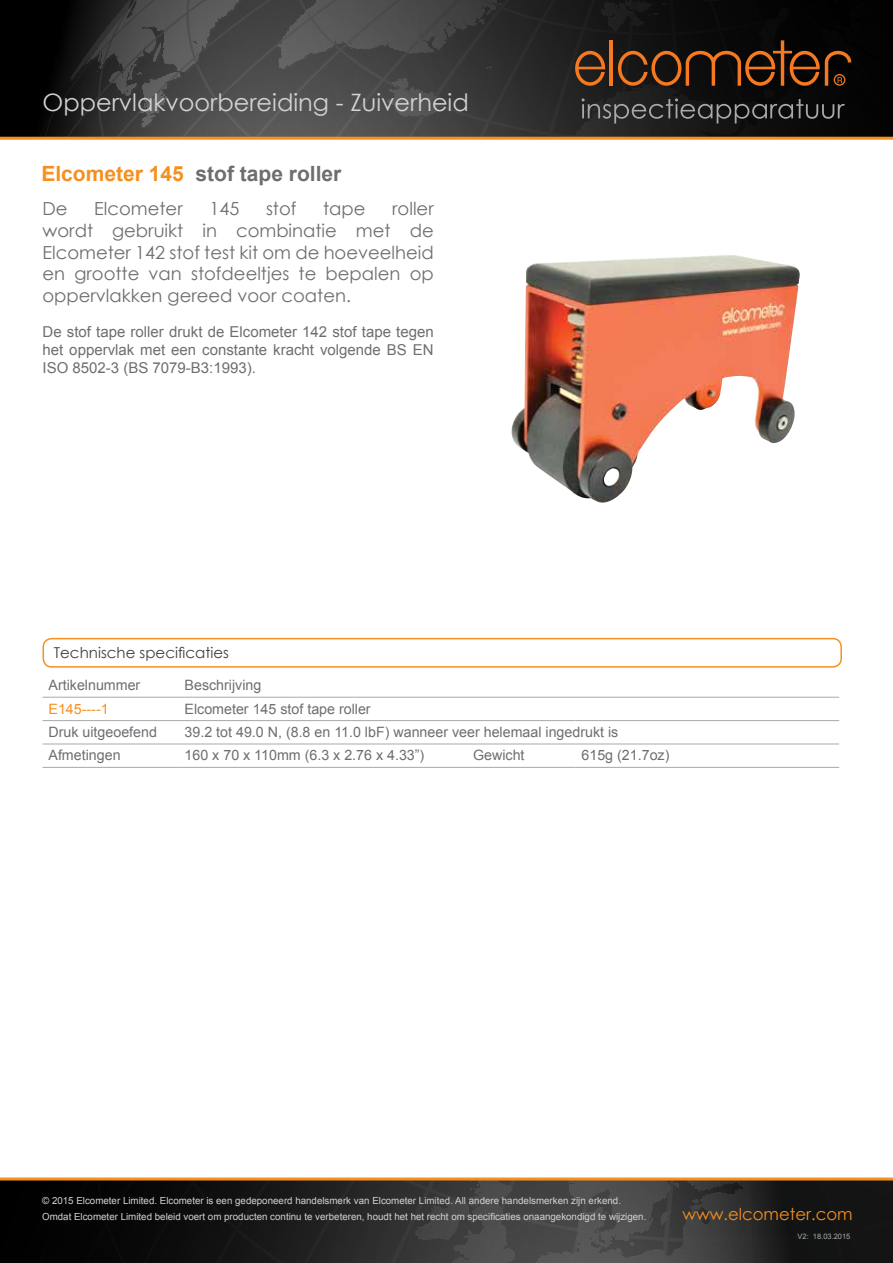
<style>
.page{position:relative;width:893px;height:1263px;background:#fff}
.page>*{position:absolute;margin:0;border:0;box-sizing:border-box;transform-origin:0 0}
.t1{font:24px "Century Gothic";color:#d1d3d4}
.t2{font:700 21px "Arial";color:#6d6e71}
.t3{font:18px/21.6px "Century Gothic";color:#6d6e71;text-align:justify}
.t4{font:16.5px "Century Gothic";color:#f78f1e}
.t5{font:15px/18px "Arial";color:#6d6e71;text-align:justify}
.t6{font:15px "Century Gothic";color:#414042}
.t7{font:14.25px "Arial";color:#6d6e71}
.t8{font:14.25px "Arial";color:#f78f1e}
.t9{font:9.75px/15.9px "Arial";color:#d1d3d4}
.t10{font:7.5px "Arial";color:#a7a9ac}
.s1{color:#f78f1e}
</style>
<div class="page">
<div style="left:0;top:0;width:893px;height:138px;background:#000"></div>
<svg style="left:34px;top:0;width:859px;height:137px;background:#383737"></svg>
<hr style="left:609px;top:40px;width:4px;height:46px;background:#f47920">
<svg style="left:575px;top:51px;width:30px;height:35px"></svg>
<svg style="left:618px;top:0;width:275px;height:86px"></svg>
<svg style="left:582px;top:98px;width:263px;height:26px"></svg>
<hr style="left:0;top:137px;width:893px;height:3px;background:#f78f1e">
<svg style="left:0;top:1180px;width:893px;height:83px;background:#272626"></svg>
<hr style="left:0;top:1177px;width:893px;height:3px;background:#f78f1e">
<img style="left:511px;top:255px;width:289px;height:248px">
<div style="left:43px;top:638px;width:799px;height:30px;border:2px solid #f78f1e;border-radius:9px"></div>
<hr style="left:43px;top:697px;width:136px;height:1px;background:#a7a9ac">
<hr style="left:179px;top:697px;width:288px;height:1px;background:#a7a9ac">
<hr style="left:467px;top:697px;width:108px;height:1px;background:#a7a9ac">
<hr style="left:575px;top:697px;width:264px;height:1px;background:#a7a9ac">
<hr style="left:43px;top:720px;width:136px;height:1px;background:#a7a9ac">
<hr style="left:179px;top:720px;width:288px;height:1px;background:#a7a9ac">
<hr style="left:467px;top:720px;width:108px;height:1px;background:#a7a9ac">
<hr style="left:575px;top:720px;width:264px;height:1px;background:#a7a9ac">
<hr style="left:43px;top:744px;width:136px;height:1px;background:#a7a9ac">
<hr style="left:179px;top:744px;width:288px;height:1px;background:#a7a9ac">
<hr style="left:467px;top:744px;width:108px;height:1px;background:#a7a9ac">
<hr style="left:575px;top:744px;width:264px;height:1px;background:#a7a9ac">
<hr style="left:43px;top:767px;width:136px;height:1px;background:#a7a9ac">
<hr style="left:179px;top:767px;width:288px;height:1px;background:#a7a9ac">
<hr style="left:467px;top:767px;width:108px;height:1px;background:#a7a9ac">
<hr style="left:575px;top:767px;width:264px;height:1px;background:#a7a9ac">
<h1 class="t1" style="left:43px;top:86px;width:428px">Oppervlakvoorbereiding - Zuiverheid</h1>
<h2 class="t2" style="left:41px;top:159px;width:301px"><span class="s1">Elcometer 145</span> stof tape roller</h2>
<h3 class="t3" style="left:43px;top:198px;width:27px">De</h3>
<h3 class="t3" style="left:94px;top:198px;width:90px">Elcometer</h3>
<h3 class="t3" style="left:209px;top:198px;width:31px">145</h3>
<h3 class="t3" style="left:266px;top:198px;width:32px">stof</h3>
<h3 class="t3" style="left:323px;top:198px;width:44px">tape</h3>
<h3 class="t3" style="left:43px;top:198px;width:393px;text-indent:350px">roller wordt gebruikt in combinatie met de Elcometer 142 stof test kit om de hoeveelheid en grootte van stofdeeltjes te bepalen op oppervlakken gereed voor coaten.</h3>
<h3 class="t5" style="left:43px;top:323px;width:393px">De stof tape roller drukt de Elcometer 142 stof tape tegen het oppervlak met een constante kracht volgende BS EN ISO 8502-3 (BS 7079-B3:1993).</h3>
<h3 class="t6" style="left:54px;top:642px;width:177px">Technische specificaties</h3>
<h3 class="t7" style="left:49px;top:676px;width:93px">Artikelnummer</h3>
<h3 class="t7" style="left:185px;top:676px;width:78px">Beschrijving</h3>
<h3 class="t8" style="left:49px;top:699px;width:62px">E145----1</h3>
<h3 class="t7" style="left:185px;top:699px;width:188px">Elcometer 145 stof tape roller</h3>
<h3 class="t7" style="left:49px;top:723px;width:110px">Druk uitgeoefend</h3>
<h3 class="t7" style="left:185px;top:723px;width:435px">39.2 tot 49.0 N, (8.8 en 11.0 lbF) wanneer veer helemaal ingedrukt is</h3>
<h3 class="t7" style="left:49px;top:746px;width:74px">Afmetingen</h3>
<h3 class="t7" style="left:185px;top:746px;width:241px">160 x 70 x 110mm (6.3 x 2.76 x 4.33”)</h3>
<h3 class="t7" style="left:473px;top:746px;width:53px">Gewicht</h3>
<h3 class="t7" style="left:581px;top:746px;width:89px">615g (21.7oz)</h3>
<p class="t9" style="left:42px;top:1192px;width:606px">© 2015 Elcometer Limited. Elcometer is een gedeponeerd handelsmerk van Elcometer Limited. All andere handelsmerken zijn erkend.<br>Omdat Elcometer Limited beleid voert om producten continu te verbeteren, houdt het het recht om specificaties onaangekondigd te wijzigen.</p>
<h3 class="t4" style="left:682px;top:1202px;width:172px">www.elcometer.com</h3>
<p class="t10" style="left:797px;top:1231px;width:54px">V2: 18.03.2015</p>
</div>
